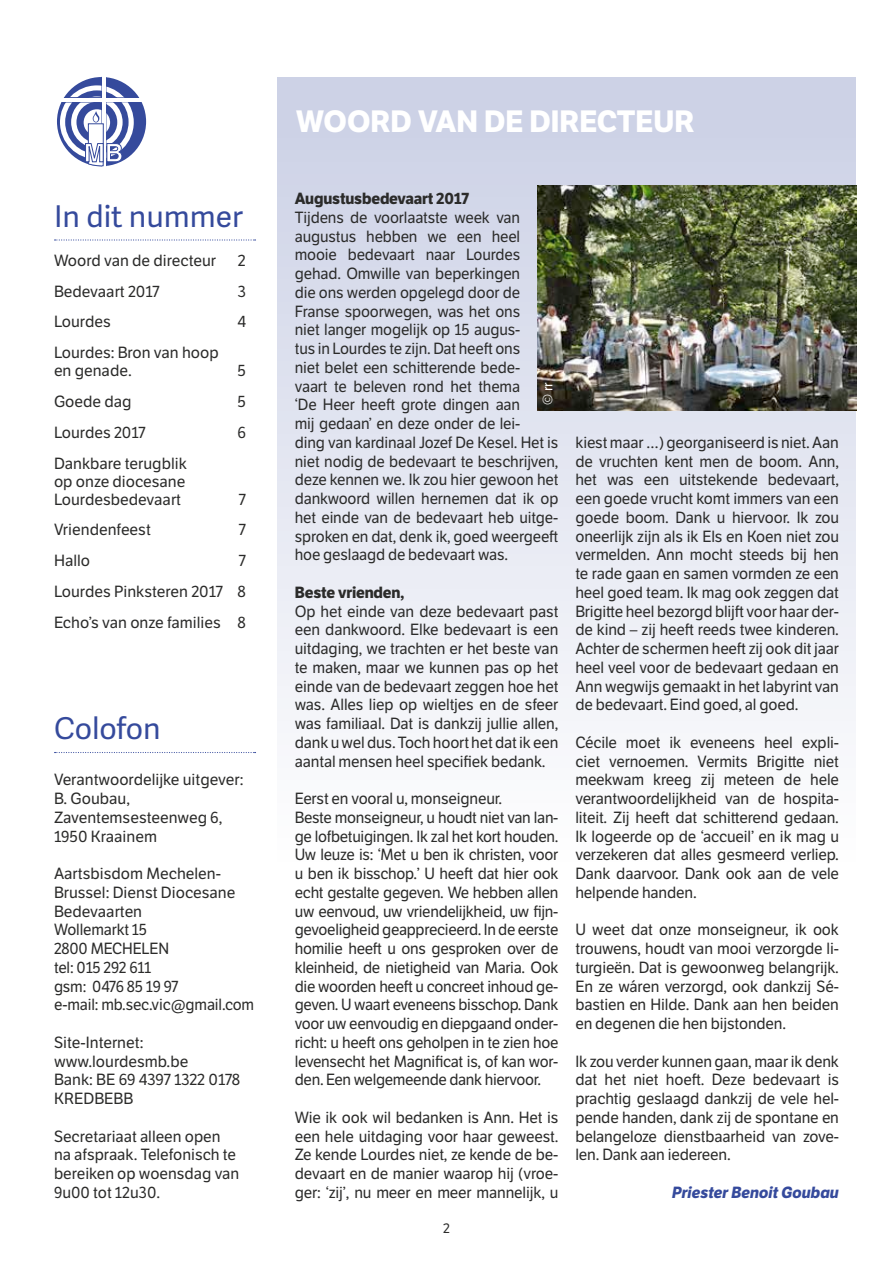
<style>
.page{position:relative;width:893px;height:1263px;background:#fff}
.page>*{position:absolute;margin:0;border:0;box-sizing:border-box;transform-origin:0 0}
.t1{font:700 30px "LFT Etica";color:#fff}
.t2{font:30px "Adelle Sans";color:#354a9c}
.t3{font:15.75px/18.8px "LFT Etica";letter-spacing:-.01em;color:#2b2b2a;text-align:justify}
.t4{font:700 15.75px "LFT Etica";letter-spacing:-.01em;color:#2b2b2a}
.t5{font:italic 700 15.75px "LFT Etica";color:#354a9c}
.t6{font:13.5px "LFT Etica";color:#fff}
.t7{font:13.5px "LFT Etica";color:#2b2b2a}
</style>
<div class="page">
<svg style="left:57px;top:77px;width:89px;height:90px"></svg>
<div style="left:278px;top:78px;width:578px;height:1120px;background:linear-gradient(to bottom,#ced3e6,#fff)"></div>
<svg style="left:55px;top:239px;width:201px;height:2px"></svg>
<svg style="left:55px;top:752px;width:201px;height:1px"></svg>
<img style="left:537px;top:185px;width:319px;height:225px">
<h1 class="t2" style="left:54px;top:195px;width:191px">In dit nummer</h1>
<p class="t3" style="left:54px;top:251px;width:164px">Woord van de directeur</p>
<p class="t3" style="left:238px;top:251px;width:10px">2</p>
<p class="t3" style="left:54px;top:282px;width:107px">Bedevaart 2017</p>
<p class="t3" style="left:238px;top:282px;width:10px">3</p>
<p class="t3" style="left:54px;top:313px;width:58px">Lourdes</p>
<p class="t3" style="left:237px;top:313px;width:10px">4</p>
<p class="t3" style="left:54px;top:344px;width:166px;line-height:18px">Lourdes: Bron van hoop en genade.</p>
<p class="t3" style="left:238px;top:362px;width:10px">5</p>
<p class="t3" style="left:54px;top:392px;width:79px">Goede dag</p>
<p class="t3" style="left:238px;top:392px;width:10px">5</p>
<p class="t3" style="left:54px;top:423px;width:93px">Lourdes 2017</p>
<p class="t3" style="left:237px;top:423px;width:10px">6</p>
<p class="t3" style="left:54px;top:454px;width:134px;line-height:18px">Dankbare terugblik op onze diocesane Lourdesbedevaart</p>
<p class="t3" style="left:239px;top:490px;width:9px">7</p>
<p class="t3" style="left:54px;top:521px;width:98px">Vriendenfeest</p>
<p class="t3" style="left:239px;top:521px;width:9px">7</p>
<p class="t3" style="left:54px;top:551px;width:38px">Hallo</p>
<p class="t3" style="left:54px;top:545px;width:193px;line-height:30.8px;text-indent:185px">7<br>Lourdes Pinksteren 2017 8<br>Echo’s van onze families 8</p>
<h1 class="t2" style="left:54px;top:707px;width:108px">Colofon</h1>
<p class="t3" style="left:54px;top:771px;width:191px;text-align:left">Verantwoordelijke uitgever:<br>B. Goubau,<br>Zaventemsesteenweg 6,<br>1950 Kraainem</p>
<p class="t3" style="left:54px;top:864px;width:202px;text-align:left">Aartsbisdom Mechelen-<br>Brussel: Dienst Diocesane<br>Bedevaarten<br>Wollemarkt 15<br>2800 MECHELEN<br>tel: 015 292 611<br>gsm: 0476 85 19 97<br>e-mail: mb.sec.vic@gmail.com</p>
<p class="t3" style="left:54px;top:1033px;width:188px;text-align:left">Site-Internet: www.lourdesmb.be<br>Bank: BE 69 4397 1322 0178<br>KREDBEBB</p>
<p class="t3" style="left:54px;top:1127px;width:187px;text-align:left">Secretariaat alleen open na afspraak. Telefonisch te bereiken op woensdag van<br>9u00 tot 12u30.</p>
<h1 class="t1" style="left:296px;top:103px;width:400px">WOORD VAN DE DIRECTEUR</h1>
<p class="t4" style="left:295px;top:189px;width:176px">Augustusbedevaart 2017</p>
<p class="t3" style="left:295px;top:208px;width:265px;text-align:left">Tijdens de voorlaatste week van augustus hebben we een heel mooie bedevaart naar Lourdes gehad. Omwille van beperkingen<br>die ons werden opgelegd door de Franse spoorwegen, was het ons<br>niet langer mogelijk op 15 augus-<br>tus in Lourdes te zijn. Dat heeft ons<br>niet belet een schitterende bede-<br>vaart te beleven rond het thema<br>‘De Heer heeft grote dingen aan<br>mij gedaan’ en deze onder de lei-<br>ding van kardinaal Jozef De Kesel. Het is niet nodig de bedevaart te beschrijven, deze kennen we. Ik zou hier gewoon het dankwoord willen hernemen dat ik op het einde van de bedevaart heb uitge&shy;sproken en dat, denk ik, goed weergeeft hoe geslaagd de bedevaart was.</p>
<p class="t4" style="left:295px;top:583px;width:111px">Beste vrienden,</p>
<p class="t3" style="left:295px;top:602px;width:265px">Op het einde van deze bedevaart past een dankwoord. Elke bedevaart is een uitdaging, we trachten er het beste van te maken, maar we kunnen pas op het einde van de bedevaart zeggen hoe het was. Alles liep op wieltjes en de sfeer was familiaal. Dat is dankzij jullie allen, dank u wel dus. Toch hoort het dat ik een aantal mensen heel specifiek bedank.</p>
<p class="t3" style="left:295px;top:789px;width:265px;text-align:left">Eerst en vooral u, monseigneur.<br>Beste monseigneur, u houdt niet van lan&shy;ge lofbetuigingen. Ik zal het kort houden.<br>Uw leuze is: ‘Met u ben ik christen, voor u ben ik bisschop.’ U heeft dat hier ook echt gestalte gegeven. We hebben allen uw eenvoud, uw vriendelijkheid, uw fijn&shy;gevoeligheid geapprecieerd. In de eerste homilie heeft u ons gesproken over de kleinheid, de nietigheid van Maria. Ook die woorden heeft u concreet inhoud ge&shy;geven. U waart eveneens bisschop. Dank voor uw eenvoudig en diepgaand onder&shy;richt: u heeft ons geholpen in te zien hoe levensecht het Magnificat is, of kan wor&shy;den. Een welgemeende dank hiervoor.</p>
<p class="t3" style="left:295px;top:1108px;width:265px">Wie ik ook wil bedanken is Ann. Het is een hele uitdaging voor haar geweest.<br>Ze kende Lourdes niet, ze kende de be&shy;devaart en de manier waarop hij (vroe&shy;ger: ‘zij’, nu meer en meer mannelijk, u</p>
<p class="t6" style="left:540px;top:405px;width:24px;rotate:-90deg">© rr</p>
<p class="t7" style="left:443px;top:1220px;width:8px">2</p>
<p class="t3" style="left:575px;top:433px;width:265px">kiest maar …) georganiseerd is niet. Aan de vruchten kent men de boom. Ann, het was een uitstekende bedevaart, een goede vrucht komt immers van een goede boom. Dank u hiervoor. Ik zou oneerlijk zijn als ik Els en Koen niet zou vermelden. Ann mocht steeds bij hen te rade gaan en samen vormden ze een heel goed team. Ik mag ook zeggen dat Brigitte heel bezorgd blijft voor haar der&shy;de kind – zij heeft reeds twee kinderen.<br>Achter de schermen heeft zij ook dit jaar heel veel voor de bedevaart gedaan en Ann wegwijs gemaakt in het labyrint van de bedevaart. Eind goed, al goed.</p>
<p class="t3" style="left:575px;top:733px;width:265px">Cécile moet ik eveneens heel expli&shy;ciet vernoemen. Vermits Brigitte niet meekwam kreeg zij meteen de hele verantwoordelijkheid van de hospita&shy;liteit. Zij heeft dat schitterend gedaan.<br>Ik logeerde op de ‘accueil’ en ik mag u verzekeren dat alles gesmeerd verliep.<br>Dank daarvoor. Dank ook aan de vele helpende handen.</p>
<p class="t3" style="left:575px;top:921px;width:265px">U weet dat onze monseigneur, ik ook trouwens, houdt van mooi verzorgde li&shy;turgieën. Dat is gewoonweg belangrijk.<br>En ze wáren verzorgd, ook dankzij Sé&shy;bastien en Hilde. Dank aan hen beiden en degenen die hen bijstonden.</p>
<p class="t3" style="left:575px;top:1052px;width:265px">Ik zou verder kunnen gaan, maar ik denk dat het niet hoeft. Deze bedevaart is prachtig geslaagd dankzij de vele hel&shy;pende handen, dank zij de spontane en belangeloze dienstbaarheid van zove&shy;len. Dank aan iedereen.</p>
<p class="t5" style="left:672px;top:1183px;width:168px">Priester Benoit Goubau</p>
</div>
